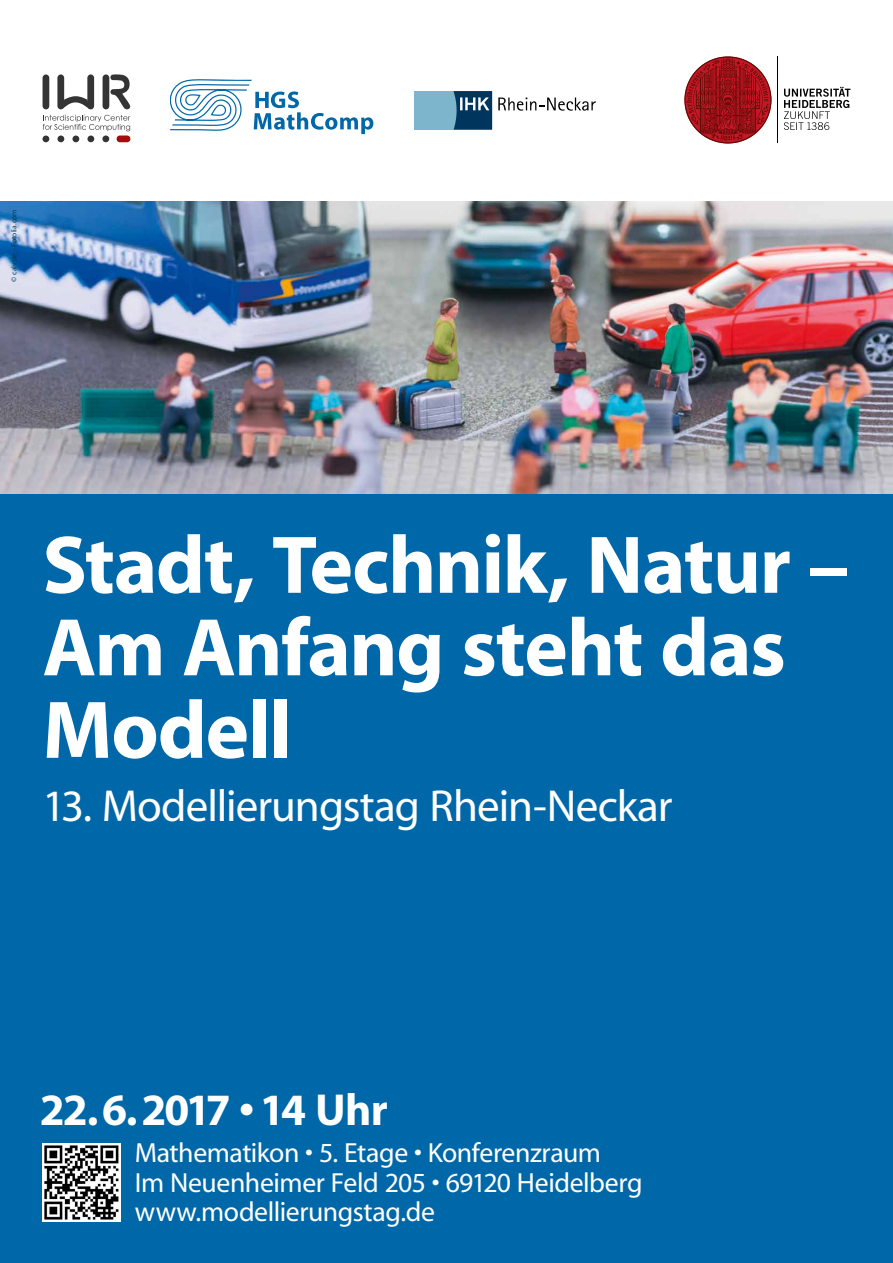
<style>
.page{position:relative;width:893px;height:1263px;background:#fff}
.page>*{position:absolute;margin:0;border:0;box-sizing:border-box;transform-origin:0 0}
.t1{font:700 82.5px/82.5px "Myriad";letter-spacing:-.02em;color:#fff}
.t2{font:45px "Myriad";letter-spacing:-.02em;color:#fff}
.t3{font:700 45px "Myriad";letter-spacing:-.045em;color:#fff}
.t4{font:27.75px/29.2px "Myriad";letter-spacing:-.015em;color:#fff}
.t5{font:7.5px "Myriad";letter-spacing:.01em;color:#003c57}
</style>
<div class="page">
<img style="left:0;top:202px;width:893px;height:292px">
<div style="left:0;top:494px;width:893px;height:769px;background:#0068a9"></div>
<img style="left:43px;top:1143px;width:77px;height:78px">
<svg style="left:784px;top:87px;width:66px;height:43px"></svg>
<hr style="left:778px;top:56px;width:1px;height:87px;background:#000">
<svg style="left:684px;top:56px;width:87px;height:87px"></svg>
<svg style="left:170px;top:79px;width:203px;height:55px"></svg>
<div style="left:415px;top:91px;width:77px;height:39px;background:#7db5cd"></div>
<svg style="left:453px;top:91px;width:39px;height:39px;background:#275679"></svg>
<svg style="left:498px;top:98px;width:98px;height:13px"></svg>
<svg style="left:43px;top:74px;width:87px;height:68px"></svg>
<p class="t5" style="left:10px;top:282px;width:73px;rotate:-90deg">© calvste - Fotolia.com</p>
<h1 class="t1" style="left:43px;top:527px;width:808px">Stadt, Technik, Natur –<br>Am Anfang steht das<br>Modell</h1>
<h2 class="t2" style="left:43px;top:783px;width:632px">13. Modellierungstag Rhein-Neckar</h2>
<h2 class="t3" style="left:40px;top:1087px;width:349px">22.6.2017 •14 Uhr</h2>
<p class="t4" style="left:135px;top:1140px;width:509px">Mathematikon • 5. Etage • Konferenzraum<br>Im Neuenheimer Feld 205 • 69120 Heidelberg www.modellierungstag.de</p>
</div>
